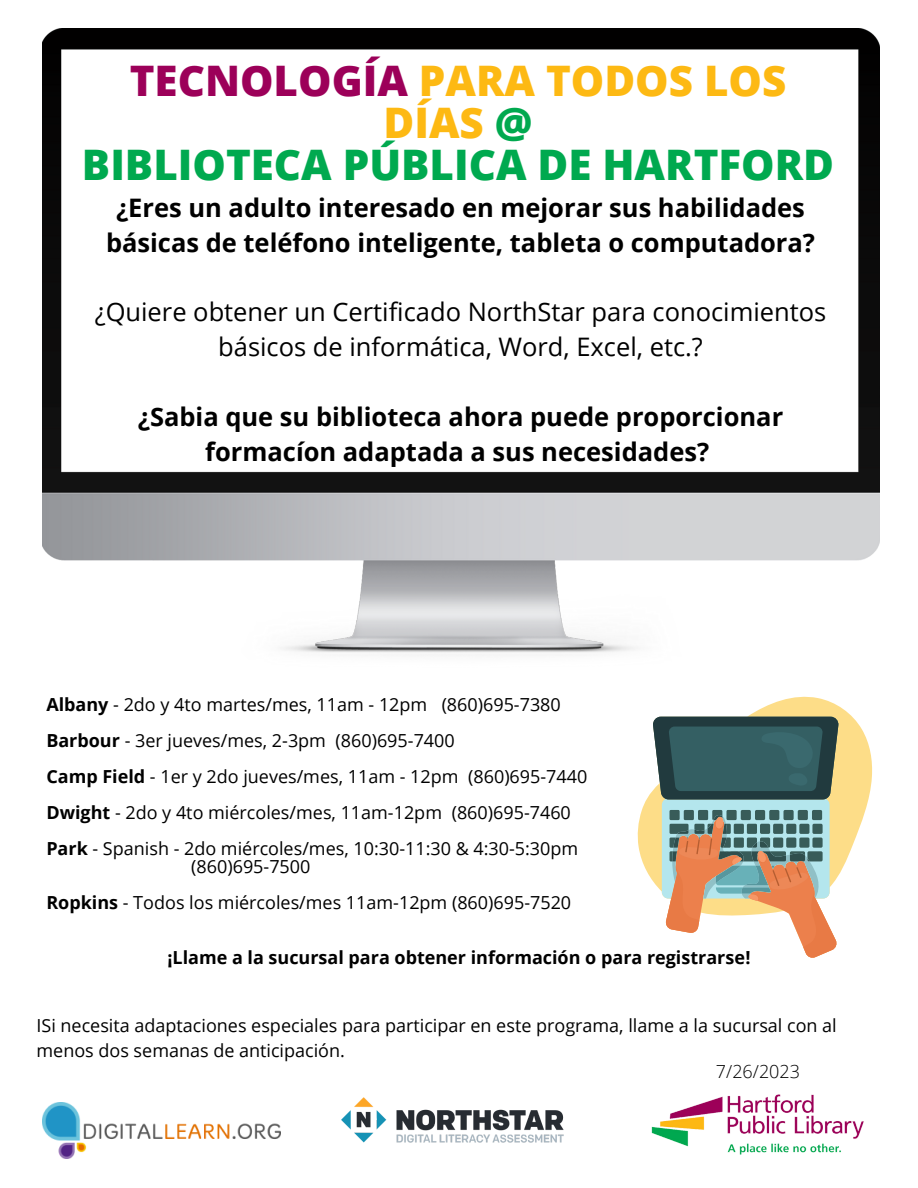
<style>
.page{position:relative;width:918px;height:1188px;background:#fff}
.page>*{position:absolute;margin:0;border:0;box-sizing:border-box;transform-origin:0 0}
.t1{font:800 42.15px/41.7px "Open Sans";color:#fdb913;text-align:center}
.t2{font:800 42.15px "Open Sans";color:#00a94f}
.t3{font:700 25.5px/34.8px "Open Sans";color:#000;text-align:center}
.t4{font:25.5px/34.8px "Open Sans";color:#000;text-align:center}
.t5{font:18px/24.8px "Open Sans";color:#000}
.t6{font:700 18px "Open Sans";color:#000}
.t7{font:300 18px "Open Sans";color:#000}
.s1{color:#9c0059}
.s2{color:#00a94f}
.s3{font-weight:700}
</style>
<div class="page">
<img style="left:651px;top:1094px;width:213px;height:61px">
<img style="left:42px;top:1103px;width:239px;height:55px">
<img style="left:341px;top:1097px;width:223px;height:46px">
<img style="left:42px;top:28px;width:837px;height:625px">
<svg style="left:637px;top:696px;width:236px;height:185px"></svg>
<svg style="left:653px;top:717px;width:186px;height:241px"></svg>
<p class="t1" style="left:130px;top:59px;width:658px"><span class="s1">TECNOLOGÍA</span> PARA TODOS LOS<br>DÍAS <span class="s2">@</span></p>
<p class="t2" style="left:82px;top:135px;width:754px">BIBLIOTECA PÚBLICA DE HARTFORD</p>
<p class="t3" style="left:106px;top:189px;width:711px">¿Eres un adulto interesado en mejorar sus habilidades básicas de teléfono inteligente, tableta o computadora?</p>
<p class="t4" style="left:95px;top:294px;width:733px">¿Quiere obtener un Certificado NorthStar para conocimientos básicos de informática, Word, Excel, etc.?</p>
<p class="t3" style="left:138px;top:399px;width:647px">¿Sabia que su biblioteca ahora puede proporcionar formacíon adaptada a sus necesidades?</p>
<p class="t5" style="left:46px;top:691px;width:516px"><span class="s3">Albany</span> - 2do y 4to martes/mes, 11am - 12pm (860)695-7380</p>
<p class="t5" style="left:46px;top:727px;width:410px"><span class="s3">Barbour</span> - 3er jueves/mes, 2-3pm (860)695-7400</p>
<p class="t5" style="left:46px;top:763px;width:543px"><span class="s3">Camp Field</span> - 1er y 2do jueves/mes, 11am - 12pm (860)695-7440</p>
<p class="t5" style="left:46px;top:799px;width:526px"><span class="s3">Dwight</span> - 2do y 4to miércoles/mes, 11am-12pm (860)695-7460</p>
<p class="t5" style="left:46px;top:835px;width:533px"><span class="s3">Park</span> - Spanish - 2do miércoles/mes, 10:30-11:30 &amp; 4:30-5:30pm</p>
<p class="t5" style="left:191px;top:853px;width:121px">(860)695-7500</p>
<p class="t5" style="left:46px;top:889px;width:526px"><span class="s3">Ropkins</span> - Todos los miércoles/mes 11am-12pm (860)695-7520</p>
<p class="t6" style="left:167px;top:945px;width:585px">¡Llame a la sucursal para obtener información o para registrarse!</p>
<p class="t5" style="left:37px;top:1013px;width:802px">ISi necesita adaptaciones especiales para participar en este programa, llame a la sucursal con al menos dos semanas de anticipación.</p>
<p class="t7" style="left:716px;top:1059px;width:86px">7/26/2023</p>
</div>
